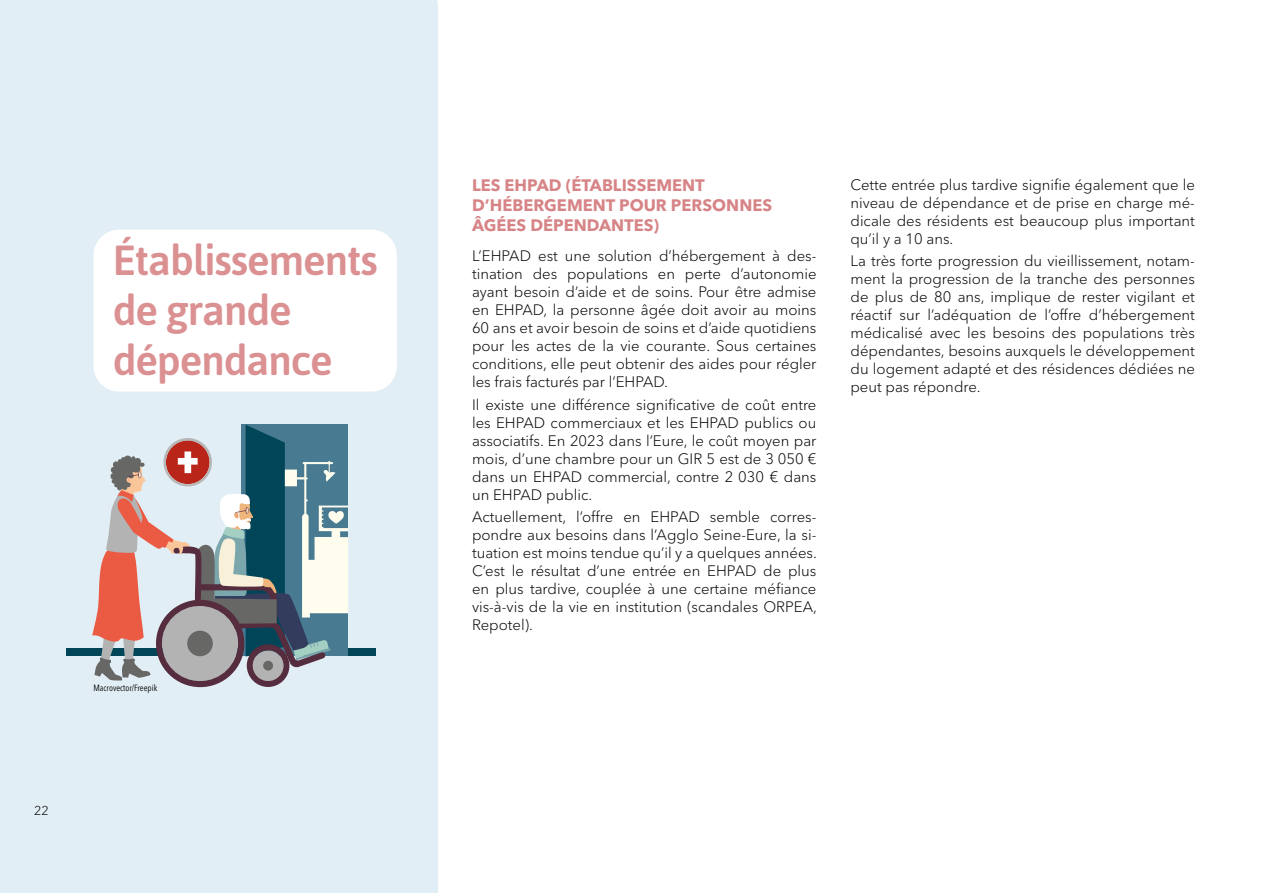
<style>
.page{position:relative;width:1263px;height:893px;background:#fff}
.page>*{position:absolute;margin:0;border:0;box-sizing:border-box;transform-origin:0 0}
.t1{font:500 42px/50.4px "Asap";letter-spacing:-.025em;color:#db9092}
.t2{font:700 16.5px/19.8px "Avenir Next LT Pro";color:#d78487}
.t3{font:300 15px/18px "Avenir Next LT Pro";color:#000;text-align:justify}
.t4{font:300 12.75px "Avenir Next LT Pro";color:#000}
.t5{font:condensed 9px "Avenir Next LT Pro";color:#000}
</style>
<div class="page">
<div style="left:0;top:0;width:438px;height:893px;background:#e2eef5"></div>
<div style="left:66px;top:648px;width:309px;height:8px;background:#004558"></div>
<svg style="left:92px;top:425px;width:256px;height:262px;background:#9da1a7"></svg>
<div style="left:94px;top:230px;width:303px;height:162px;background:#fff;border-radius:26px"></div>
<h1 class="t1" style="left:113px;top:233px;width:267px">Établissements de grande dépendance</h1>
<p class="t4" style="left:34px;top:803px;width:16px">22</p>
<p class="t5" style="left:94px;top:683px;width:65px">Macrovector/Freepik</p>
<p class="t2" style="left:472px;top:175px;width:302px">LES EHPAD (ÉTABLISSEMENT<br>D’HÉBERGEMENT POUR PERSONNES<br>ÂGÉES DÉPENDANTES)</p>
<p class="t3" style="left:472px;top:247px;width:346px">L’EHPAD est une solution d’hébergement à des&shy;tination des populations en perte d’autonomie ayant besoin d’aide et de soins. Pour être admise en EHPAD, la personne âgée doit avoir au moins 60 ans et avoir besoin de soins et d’aide quotidiens pour les actes de la vie courante. Sous certaines conditions, elle peut obtenir des aides pour régler les frais facturés par l’EHPAD.</p>
<p class="t3" style="left:472px;top:395px;width:346px">Il existe une différence significative de coût entre les EHPAD commerciaux et les EHPAD publics ou associatifs. En 2023 dans l’Eure, le coût moyen par mois, d’une chambre pour un GIR 5 est de 3 050 € dans un EHPAD commercial, contre 2 030 € dans un EHPAD public.</p>
<p class="t3" style="left:472px;top:508px;width:346px">Actuellement, l’offre en EHPAD semble corres&shy;pondre aux besoins dans l’Agglo Seine-Eure, la si&shy;tuation est moins tendue qu’il y a quelques années.<br>C’est le résultat d’une entrée en EHPAD de plus en plus tardive, couplée à une certaine méfiance vis-à-vis de la vie en institution (scandales ORPEA, Repotel).</p>
<p class="t3" style="left:850px;top:176px;width:346px">Cette entrée plus tardive signifie également que le niveau de dépendance et de prise en charge mé&shy;dicale des résidents est beaucoup plus important qu’il y a 10 ans.</p>
<p class="t3" style="left:850px;top:252px;width:346px">La très forte progression du vieillissement, notam&shy;ment la progression de la tranche des personnes de plus de 80 ans, implique de rester vigilant et réactif sur l’adéquation de l’offre d’hébergement médicalisé avec les besoins des populations très dépendantes, besoins auxquels le développement du logement adapté et des résidences dédiées ne peut pas répondre.</p>
</div>
